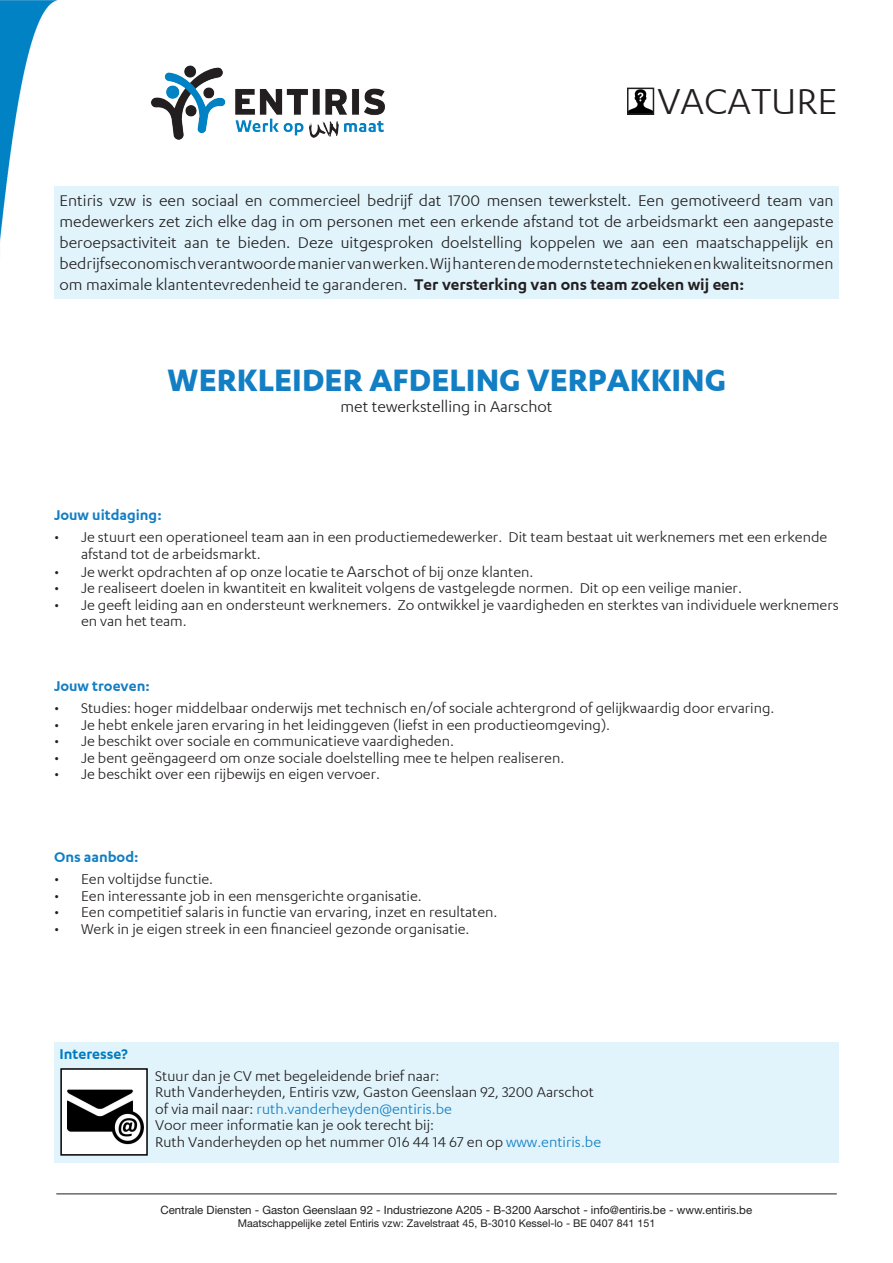
<style>
.page{position:relative;width:893px;height:1263px;background:#fff}
.page>*{position:absolute;margin:0;border:0;box-sizing:border-box;transform-origin:0 0}
.t1{font:42px "Karbon";color:#231f20}
.t2{font:700 36px "Karbon";color:#127ec3}
.t3{font:18px/21px "Karbon";color:#231f20;text-align:justify}
.t4{font:16.5px/16.5px "Karbon";color:#231f20}
.t5{font:16.5px "Karbon";color:#127ec3}
.t6{font:600 16.5px "Karbon";color:#127ec3}
.t7{font:600 16.5px "Karbon";color:#007bc0}
.t8{font:11.4px "Helvetica Neue LT Std";color:#231f20}
.t9{font:10.65px "Helvetica Neue LT Std";color:#231f20}
.s1{font-weight:600}
.s2{font-size:18px}
.s3{color:#231f20}
.s4{color:#127ec3}
</style>
<div class="page">
<img style="left:0;top:0;width:58px;height:242px">
<img style="left:151px;top:65px;width:234px;height:74px">
<hr style="left:56px;top:1193px;width:781px;height:1px;background:#231f20">
<div style="left:54px;top:186px;width:785px;height:113px;background:#e1f4fc"></div>
<div style="left:54px;top:1042px;width:785px;height:121px;background:#e1f4fc"></div>
<img style="left:630px;top:91px;width:21px;height:21px">
<div style="left:627px;top:88px;width:27px;height:27px;border:2px solid #231f20"></div>
<div style="left:61px;top:1069px;width:86px;height:86px;background:#fff"></div>
<img style="left:68px;top:1089px;width:75px;height:56px">
<div style="left:60px;top:1068px;width:88px;height:87px;border:2px solid #000"></div>
<p class="t1" style="left:657px;top:80px;width:182px">VACATURE</p>
<p class="t3" style="left:60px;top:190px;width:775px">Entiris vzw is een sociaal en commercieel bedrijf dat 1700 mensen tewerkstelt. Een gemotiveerd team van medewerkers zet zich elke dag in om personen met een erkende afstand tot de arbeidsmarkt een aangepaste beroepsactiviteit aan te bieden. Deze uitgesproken doelstelling koppelen we aan een maatschappelijk en bedrijfseconomisch verantwoorde manier van werken. Wij hanteren de modernste technieken en kwaliteitsnormen om maximale klantentevredenheid te garanderen. <span class="s1">Ter versterking van ons team zoeken wij een:</span></p>
<p class="t2" style="left:167px;top:361px;width:560px">WERKLEIDER AFDELING VERPAKKING</p>
<p class="t3" style="left:340px;top:396px;width:214px">met tewerkstelling in Aarschot</p>
<p class="t6" style="left:54px;top:507px;width:109px">Jouw uitdaging:</p>
<p class="t4" style="left:81px;top:529px;width:748px;text-indent:-27px">• Je stuurt een operationeel team aan in een productiemedewerker. Dit team bestaat uit werknemers met een erkende afstand tot de arbeidsmarkt.</p>
<p class="t4" style="left:54px;top:564px;width:481px">• Je werkt opdrachten af op onze locatie te <span class="s2">Aarschot</span> of bij onze klanten.</p>
<p class="t4" style="left:54px;top:580px;width:689px">• Je realiseert doelen in kwantiteit en kwaliteit volgens de vastgelegde normen. Dit op een veilige manier.</p>
<p class="t4" style="left:81px;top:597px;width:759px;text-indent:-27px">• Je geeft leiding aan en ondersteunt werknemers. Zo ontwikkel je vaardigheden en sterktes van individuele werknemers en van het team.</p>
<p class="t6" style="left:54px;top:678px;width:97px">Jouw troeven:</p>
<p class="t4" style="left:54px;top:700px;width:722px">• Studies: hoger middelbaar onderwijs met technisch en/of sociale achtergrond of gelijkwaardig door ervaring.</p>
<p class="t4" style="left:54px;top:717px;width:558px">• Je hebt enkele jaren ervaring in het leidinggeven (liefst in een productieomgeving).</p>
<p class="t4" style="left:54px;top:733px;width:402px">• Je beschikt over sociale en communicatieve vaardigheden.</p>
<p class="t4" style="left:54px;top:750px;width:512px">• Je bent geëngageerd om onze sociale doelstelling mee te helpen realiseren.</p>
<p class="t4" style="left:54px;top:766px;width:328px">• Je beschikt over een rijbewijs en eigen vervoer.</p>
<p class="t6" style="left:54px;top:848px;width:86px">Ons aanbod:</p>
<p class="t4" style="left:54px;top:871px;width:161px">• Een voltijdse functie.</p>
<p class="t4" style="left:54px;top:887px;width:369px">• Een interessante job in een mensgerichte organisatie.</p>
<p class="t4" style="left:54px;top:904px;width:445px">• Een competitief salaris in functie van ervaring, inzet en resultaten.</p>
<p class="t4" style="left:54px;top:920px;width:417px">• Werk in je eigen streek in een financieel gezonde organisatie.</p>
<p class="t7" style="left:60px;top:1045px;width:70px">Interesse?</p>
<p class="t4" style="left:155px;top:1067px;width:286px">Stuur dan je CV met begeleidende brief naar:</p>
<p class="t4" style="left:155px;top:1084px;width:440px">Ruth Vanderheyden, Entiris vzw, Gaston Geenslaan 92, 3200 Aarschot</p>
<p class="t5" style="left:155px;top:1100px;width:298px"><span class="s3">of via mail naar:</span> ruth.vanderheyden@entiris.be</p>
<p class="t4" style="left:155px;top:1117px;width:280px">Voor meer informatie kan je ook terecht bij:</p>
<p class="t4" style="left:155px;top:1133px;width:447px">Ruth Vanderheyden op het nummer 016 44 14 67 en op <span class="s4">www.entiris.be</span></p>
<p class="t8" style="left:160px;top:1203px;width:593px">Centrale Diensten - Gaston Geenslaan 92 - Industriezone A205 - B-3200 Aarschot - info@entiris.be - www.entiris.be</p>
<p class="t9" style="left:238px;top:1217px;width:419px">Maatschappelijke zetel Entiris vzw: Zavelstraat 45, B-3010 Kessel-lo - BE 0407 841 151</p>
</div>
